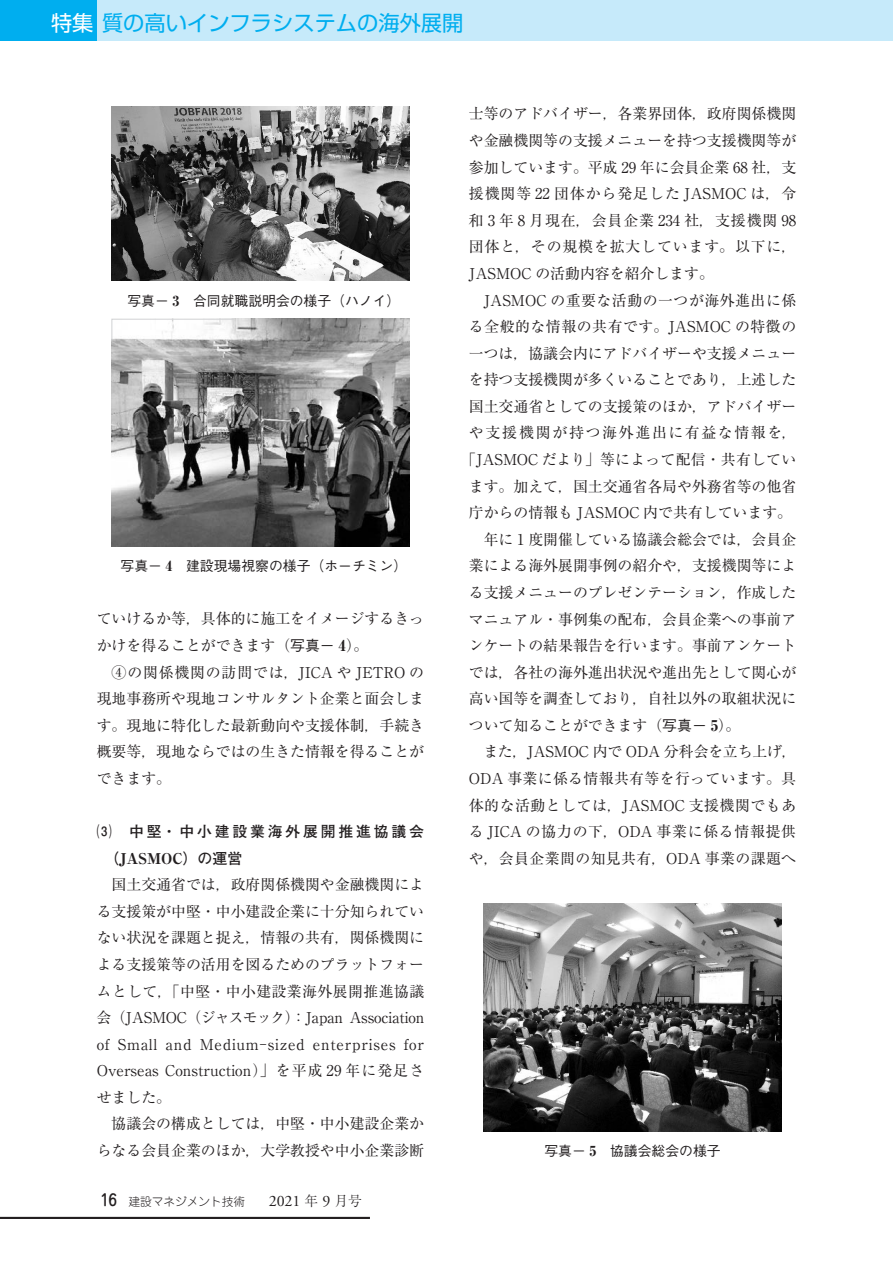
<style>
.page{position:relative;width:893px;height:1263px;background:#fff}
.page>*{position:absolute;margin:0;border:0;box-sizing:border-box;transform-origin:0 0}
.t1{font:21.3px "Shin Go Pr 6 N";color:#00aeef}
.本文_14Q{font:14.85px/26.5px "Ryumin Pr 6 N";color:#231f20;text-align:justify}
.本文_14Q-2{font:14.85px "Ryumin Pr 6 N";letter-spacing:.035em;color:#231f20}
.中見出し__1___太ゴ_前アキ{font:700 14.85px/26.5px "Futo Go B101 Pr 6 N";letter-spacing:.19em;color:#231f20}
.本文_14Q-3{font:14.85px "Ryumin Pr 6 N";letter-spacing:.115em;color:#231f20}
.キャプション{font:500 13.8px "Gothic BBB Pr 6 N";color:#231f20}
.t2{font:300 11.7px "Jun 101 Pro";color:#231f20}
.s1{color:#fff}
.s2{font-family:"Ryumin Pr 6 N";font-weight:800}
.s3{font-family:"Gothic BBB Pr 6 N";font-weight:500}
.s4{font-weight:800}
.s5{font-family:"Jun 34 Pro";font-weight:500;font-size:15.9px}
.s6{font-family:"Adobe Garamond Pro";font-weight:400;font-size:15.9px}
.s7{font-family:"Ryumin Pr 6 N";font-size:13.8px}
</style>
<div class="page">
<div style="left:0;top:0;width:98px;height:40px;background:#00aeef"></div>
<div style="left:98px;top:0;width:795px;height:40px;background:#c6eafa"></div>
<img style="left:112px;top:106px;width:297px;height:175px">
<img style="left:484px;top:904px;width:297px;height:227px">
<img style="left:112px;top:319px;width:297px;height:227px">
<svg style="left:111px;top:319px;width:123px;height:23px"></svg>
<hr style="left:0;top:1217px;width:370px;height:2px;background:#231f20">
<h1 class="t1" style="left:51px;top:6px;width:414px"><span class="s1">特集</span>質の高いインフラシステムの海外展開</h1>
<p class="キャプション" style="left:127px;top:289px;width:274px">写真－ <span class="s2">3</span>　合同就職説明会の様子（ハノイ）</p>
<p class="キャプション" style="left:121px;top:555px;width:288px">写真－ <span class="s2">4</span>　建設現場視察の様子（ホーチミン）</p>
<p class="本文_14Q" style="left:97px;top:605px;width:329px">ていけるか等，具体的に施工をイメージするきっかけを得ることができます（<span class="s3">写真－</span> <span class="s4">4</span>）。</p>
<p class="本文_14Q" style="left:97px;top:658px;width:329px;text-indent:15px">④の関係機関の訪問では，JICA や JETRO の現地事務所や現地コンサルタント企業と面会します。現地に特化した最新動向や支援体制，手続き概要等，現地ならではの生きた情報を得ることができます。</p>
<p class="中見出し__1___太ゴ_前アキ" style="left:104px;top:818px;width:321px;text-indent:-7px">⑶　中堅・中小建設業海外展開推進協議会（<span class="s2">JASMOC</span>）の運営</p>
<p class="本文_14Q" style="left:97px;top:870px;width:329px;text-indent:15px">国土交通省では，政府関係機関や金融機関による支援策が中堅・中小建設企業に十分知られていない状況を課題と捉え，情報の共有，関係機関による支援策等の活用を図るためのプラットフォームとして，「中堅・中小建設業海外展開推進協議会（JASMOC（ジャスモック）：Japan Association of Small and Medium-sized enterprises for Overseas Construction）」を平成 29 年に発足させました。</p>
<p class="本文_14Q" style="left:97px;top:1110px;width:329px;text-align:right">協議会の構成としては，中堅・中小建設企業からなる会員企業のほか，大学教授や中小企業診断</p>
<p class="t2" style="left:101px;top:1192px;width:262px"><span class="s5">16</span> 建設マネジメント技術　　<span class="s6">2021</span> <span class="s7">年</span> <span class="s6">9</span> <span class="s7">月号</span></p>
<p class="本文_14Q" style="left:469px;top:100px;width:329px">士等のアドバイザー，各業界団体，政府関係機関や金融機関等の支援メニューを持つ支援機関等が参加しています。平成 29 年に会員企業 68 社，支援機関等 22 団体から発足した JASMOC は，令和 3 年 8 月現在，会員企業 234 社，支援機関 98団体と，その規模を拡大しています。以下に，JASMOC の活動内容を紹介します。</p>
<p class="本文_14Q-2" style="left:484px;top:288px;width:314px">JASMOC の重要な活動の一つが海外進出に係</p>
<p class="本文_14Q-2" style="left:469px;top:315px;width:329px">る全般的な情報の共有です。JASMOC の特徴の</p>
<p class="本文_14Q" style="left:469px;top:339px;width:329px">一つは，協議会内にアドバイザーや支援メニュー</p>
<p class="本文_14Q" style="left:469px;top:366px;width:329px">を持つ支援機関が多くいることであり，上述した</p>
<p class="本文_14Q" style="left:469px;top:392px;width:329px">国土交通省としての支援策のほか，アドバイザー</p>
<p class="本文_14Q-3" style="left:469px;top:421px;width:329px">や支援機関が持つ海外進出に有益な情報を，</p>
<p class="本文_14Q" style="left:461px;top:445px;width:337px">「JASMOC だより」等によって配信・共有してい</p>
<p class="本文_14Q" style="left:469px;top:472px;width:329px">ます。加えて，国土交通省各局や外務省等の他省</p>
<p class="本文_14Q" style="left:469px;top:499px;width:325px">庁からの情報も JASMOC 内で共有しています。</p>
<p class="本文_14Q" style="left:469px;top:525px;width:329px;text-indent:15px">年に 1 度開催している協議会総会では，会員企業による海外展開事例の紹介や，支援機関等による支援メニューのプレゼンテーション，作成したマニュアル・事例集の配布，会員企業への事前アンケートの結果報告を行います。事前アンケートでは，各社の海外進出状況や進出先として関心が高い国等を調査しており，自社以外の取組状況について知ることができます（<span class="s3">写真－</span> <span class="s4">5</span>）。</p>
<p class="本文_14Q" style="left:469px;top:738px;width:329px;text-indent:15px">また，JASMOC 内で ODA 分科会を立ち上げ，ODA 事業に係る情報共有等を行っています。具体的な活動としては，JASMOC 支援機関でもある JICA の協力の下，ODA 事業に係る情報提供や，会員企業間の知見共有，ODA 事業の課題へ</p>
<p class="キャプション" style="left:544px;top:1140px;width:178px">写真－ <span class="s2">5</span>　協議会総会の様子</p>
</div>
